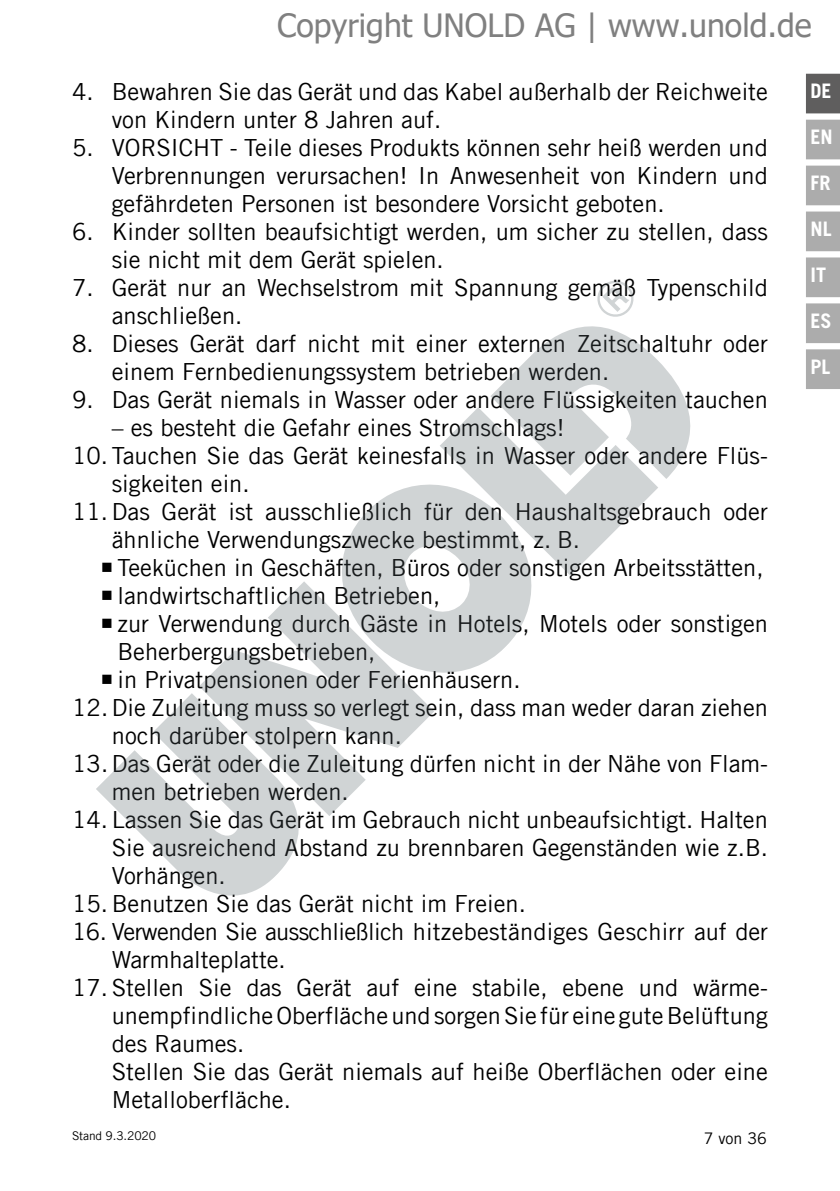
<style>
.page{position:relative;width:840px;height:1191px;background:#fff}
.page>*{position:absolute;margin:0;border:0;box-sizing:border-box;transform-origin:0 0}
.t1{font:32px "Tahoma";color:#808080}
.t2{font:23.6px/28px "Trade Gothic LT Com";color:#000}
.t3{font:700 20px "Trade Gothic LT Com";color:#fff}
.t4{font:16px "Trade Gothic LT Com";color:#000}
.t5{font:12px "Trade Gothic LT Com";letter-spacing:-.01em;color:#000}
</style>
<div class="page">
<div style="left:805px;top:74px;width:34px;height:39px;background:#5f5e5e"></div>
<div style="left:805px;top:120px;width:34px;height:39px;background:#acacac"></div>
<div style="left:805px;top:166px;width:34px;height:39px;background:#acacac"></div>
<div style="left:805px;top:211px;width:34px;height:40px;background:#acacac;border:2px solid #acacac"></div>
<div style="left:805px;top:257px;width:34px;height:40px;background:#acacac;border:2px solid #acacac"></div>
<div style="left:805px;top:303px;width:34px;height:40px;background:#acacac;border:2px solid #acacac"></div>
<div style="left:805px;top:349px;width:34px;height:40px;background:#acacac;border:2px solid #acacac"></div>
<svg style="left:530px;top:326px;width:161px;height:153px;fill:#d0d4d5"></svg>
<svg style="left:440px;top:357px;width:218px;height:219px;fill:#d0d4d5"></svg>
<svg style="left:342px;top:447px;width:226px;height:226px;fill:#d0d4d5"></svg>
<svg style="left:199px;top:581px;width:235px;height:235px;fill:#d0d4d5"></svg>
<svg style="left:96px;top:690px;width:231px;height:206px;fill:#d0d4d5"></svg>
<svg style="left:597px;top:280px;width:37px;height:37px"></svg>
<h1 class="t1" style="left:277px;top:4px;width:535px">Copyright UNOLD AG | www.unold.de</h1>
<p class="t2" style="left:112px;top:77px;width:657px;text-indent:-40px">4. Bewahren Sie das Gerät und das Kabel außerhalb der Reichweite von Kindern unter 8 Jahren auf.</p>
<p class="t2" style="left:112px;top:133px;width:657px;text-align:justify;text-indent:-40px">5. VORSICHT - Teile dieses Produkts können sehr heiß werden und Verbrennungen verursachen! In Anwesenheit von Kindern und gefährdeten Personen ist besondere Vorsicht geboten.</p>
<p class="t2" style="left:112px;top:217px;width:657px;text-indent:-40px">6. Kinder sollten beaufsichtigt werden, um sicher zu stellen, dass sie nicht mit dem Gerät spielen.</p>
<p class="t2" style="left:112px;top:273px;width:657px;text-indent:-40px">7. Gerät nur an Wechselstrom mit Spannung gemäß Typenschild anschließen.</p>
<p class="t2" style="left:112px;top:329px;width:657px;text-indent:-40px">8. Dieses Gerät darf nicht mit einer externen Zeitschaltuhr oder einem Fernbedienungssystem betrieben werden.</p>
<p class="t2" style="left:72px;top:385px;width:697px">9. Das Gerät niemals in Wasser oder andere Flüssigkeiten tauchen</p>
<p class="t2" style="left:112px;top:413px;width:454px">– es besteht die Gefahr eines Stromschlags!</p>
<p class="t2" style="left:112px;top:441px;width:657px;text-indent:-40px">10. Tauchen Sie das Gerät keinesfalls in Wasser oder andere Flüs&shy;sigkeiten ein.</p>
<p class="t2" style="left:72px;top:497px;width:697px">11. Das Gerät ist ausschließlich für den Haushaltsgebrauch oder</p>
<p class="t2" style="left:112px;top:525px;width:469px">ähnliche Verwendungszwecke bestimmt, z. B.</p>
<p class="t2" style="left:117px;top:553px;width:647px">Teeküchen in Geschäften, Büros oder sonstigen Arbeitsstätten,</p>
<p class="t2" style="left:117px;top:581px;width:324px">landwirtschaftlichen Betrieben,</p>
<p class="t2" style="left:117px;top:609px;width:651px">zur Verwendung durch Gäste in Hotels, Motels oder sonstigen</p>
<p class="t2" style="left:117px;top:637px;width:259px">Beherbergungsbetrieben,</p>
<p class="t2" style="left:117px;top:665px;width:404px">in Privatpensionen oder Ferienhäusern.</p>
<p class="t2" style="left:72px;top:693px;width:697px">12.Die Zuleitung muss so verlegt sein, dass man weder daran ziehen</p>
<p class="t2" style="left:112px;top:721px;width:291px">noch darüber stolpern kann.</p>
<p class="t2" style="left:72px;top:749px;width:696px">13.Das Gerät oder die Zuleitung dürfen nicht in der Nähe von Flam-</p>
<p class="t2" style="left:112px;top:777px;width:238px">men betrieben werden.</p>
<p class="t2" style="left:72px;top:805px;width:697px">14. Lassen Sie das Gerät im Gebrauch nicht unbeaufsichtigt. Halten</p>
<p class="t2" style="left:112px;top:833px;width:657px">Sie ausreichend Abstand zu brennbaren Gegenständen wie z.B.</p>
<p class="t2" style="left:112px;top:861px;width:115px">Vorhängen.</p>
<p class="t2" style="left:72px;top:889px;width:455px">15.Benutzen Sie das Gerät nicht im Freien.</p>
<p class="t2" style="left:112px;top:917px;width:657px;text-indent:-40px">16. Verwenden Sie ausschließlich hitzebeständiges Geschirr auf der<br>Warmhalteplatte.</p>
<p class="t2" style="left:112px;top:973px;width:657px;text-indent:-40px">17. Stellen Sie das Gerät auf eine stabile, ebene und wärme&shy;unempfindliche Oberfläche und sorgen Sie für eine gute Belüftung des Raumes.<br>Stellen Sie das Gerät niemals auf heiße Oberflächen oder eine Metalloberfläche.</p>
<p class="t5" style="left:72px;top:1128px;width:85px">Stand 9.3.2020</p>
<p class="t4" style="left:703px;top:1128px;width:65px">7 von 36</p>
<p class="t3" style="left:810px;top:79px;width:23px">DE</p>
<p class="t3" style="left:810px;top:125px;width:24px">EN</p>
<p class="t3" style="left:810px;top:171px;width:21px">FR</p>
<p class="t3" style="left:810px;top:217px;width:23px">NL</p>
<p class="t3" style="left:810px;top:262px;width:17px">IT</p>
<p class="t3" style="left:810px;top:308px;width:23px">ES</p>
<p class="t3" style="left:810px;top:354px;width:21px">PL</p>
</div>
